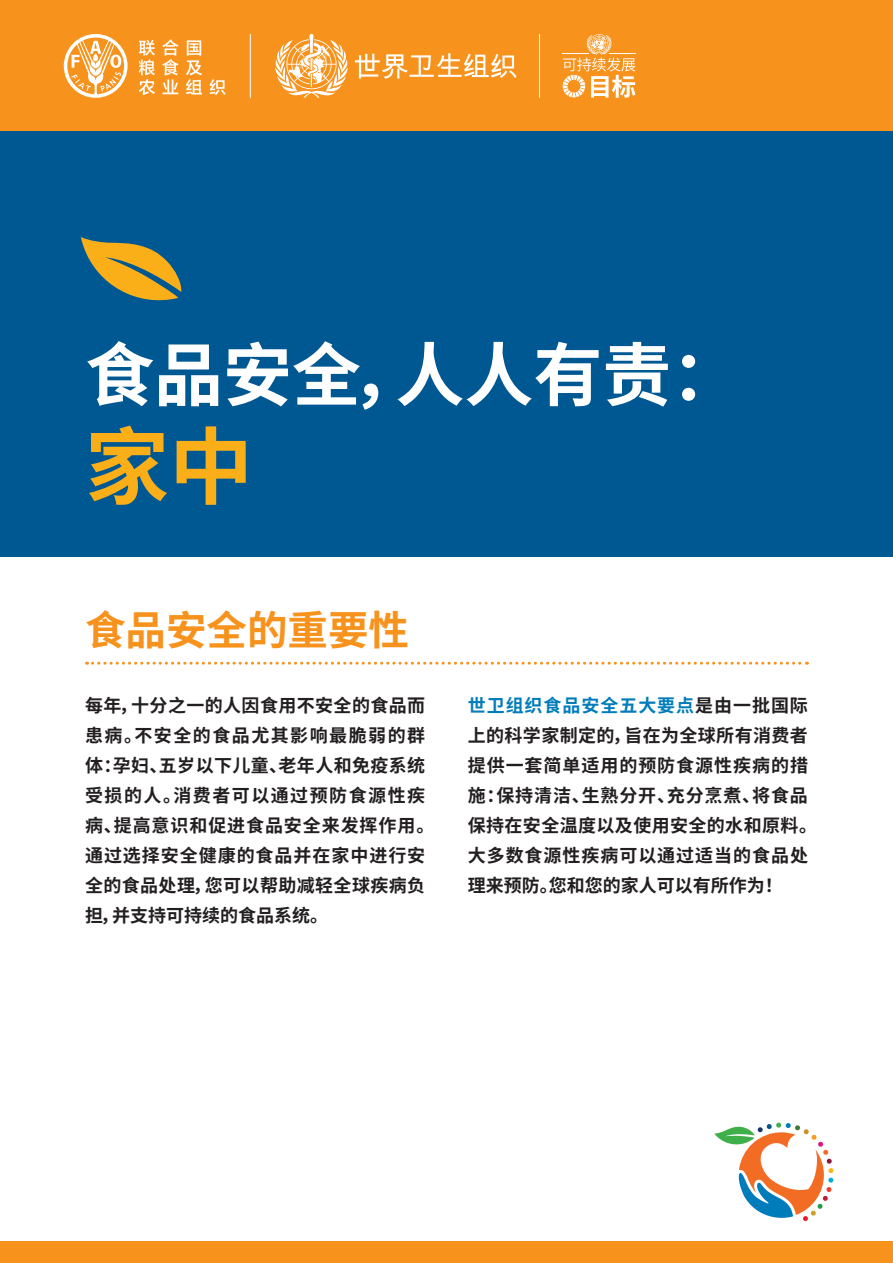
<style>
.page{position:relative;width:893px;height:1263px;background:#fff}
.page>*{position:absolute;margin:0;border:0;box-sizing:border-box;transform-origin:0 0}
.Main_title_yellow{font:700 84px "Noto Sans SC";color:#faaf18}
.Main_title_white{font:700 69px "Noto Sans SC";color:#fff}
.Intro_Paragraph_titl{font:700 40.5px "Noto Sans SC";color:#f7931d}
.Intro_text{font:700 18px/30px "Noto Sans SC";letter-spacing:.05em;color:#231f20}
.s1{color:#007cbb}
</style>
<div class="page">
<div style="left:0;top:0;width:893px;height:183px;background:#f7931d"></div>
<svg style="left:87px;top:662px;width:720px;height:3px"></svg>
<div style="left:0;top:1242px;width:893px;height:21px;background:#f7931d"></div>
<svg style="left:714px;top:1122px;width:119px;height:99px"></svg>
<hr style="left:250px;top:34px;width:1px;height:64px;background:#fff">
<hr style="left:539px;top:34px;width:1px;height:64px;background:#fff">
<svg style="left:64px;top:34px;width:64px;height:64px"></svg>
<svg style="left:139px;top:40px;width:16px;height:55px"></svg>
<svg style="left:162px;top:40px;width:16px;height:54px"></svg>
<svg style="left:186px;top:40px;width:16px;height:54px"></svg>
<svg style="left:210px;top:79px;width:16px;height:16px"></svg>
<svg style="left:563px;top:34px;width:72px;height:64px"></svg>
<svg style="left:355px;top:53px;width:161px;height:26px"></svg>
<svg style="left:275px;top:34px;width:73px;height:64px"></svg>
<div style="left:0;top:132px;width:893px;height:425px;background:#005893"></div>
<svg style="left:81px;top:237px;width:101px;height:64px"></svg>
<p class="Main_title_white" style="left:85px;top:336px;width:657px">食品安全，人人有责：</p>
<p class="Main_title_yellow" style="left:85px;top:419px;width:169px">家中</p>
<p class="Intro_Paragraph_titl" style="left:85px;top:607px;width:325px">食品安全的重要性</p>
<p class="Intro_text" style="left:85px;top:690px;width:351px">每年，十分之一的人因食用不安全的食品而患病。不安全的食品尤其影响最脆弱的群体：孕妇、五岁以下儿童、老年人和免疫系统受损的人。消费者可以通过预防食源性疾病、提高意识和促进食品安全来发挥作用。通过选择安全健康的食品并在家中进行安全的食品处理，您可以帮助减轻全球疾病负担，并支持可持续的食品系统。</p>
<p class="Intro_text" style="left:468px;top:690px;width:351px"><span class="s1">世卫组织食品安全五大要点</span>是由一批国际上的科学家制定的，旨在为全球所有消费者提供一套简单适用的预防食源性疾病的措施：保持清洁、生熟分开、充分烹煮、将食品保持在安全温度以及使用安全的水和原料。大多数食源性疾病可以通过适当的食品处理来预防。您和您的家人可以有所作为！</p>
</div>
